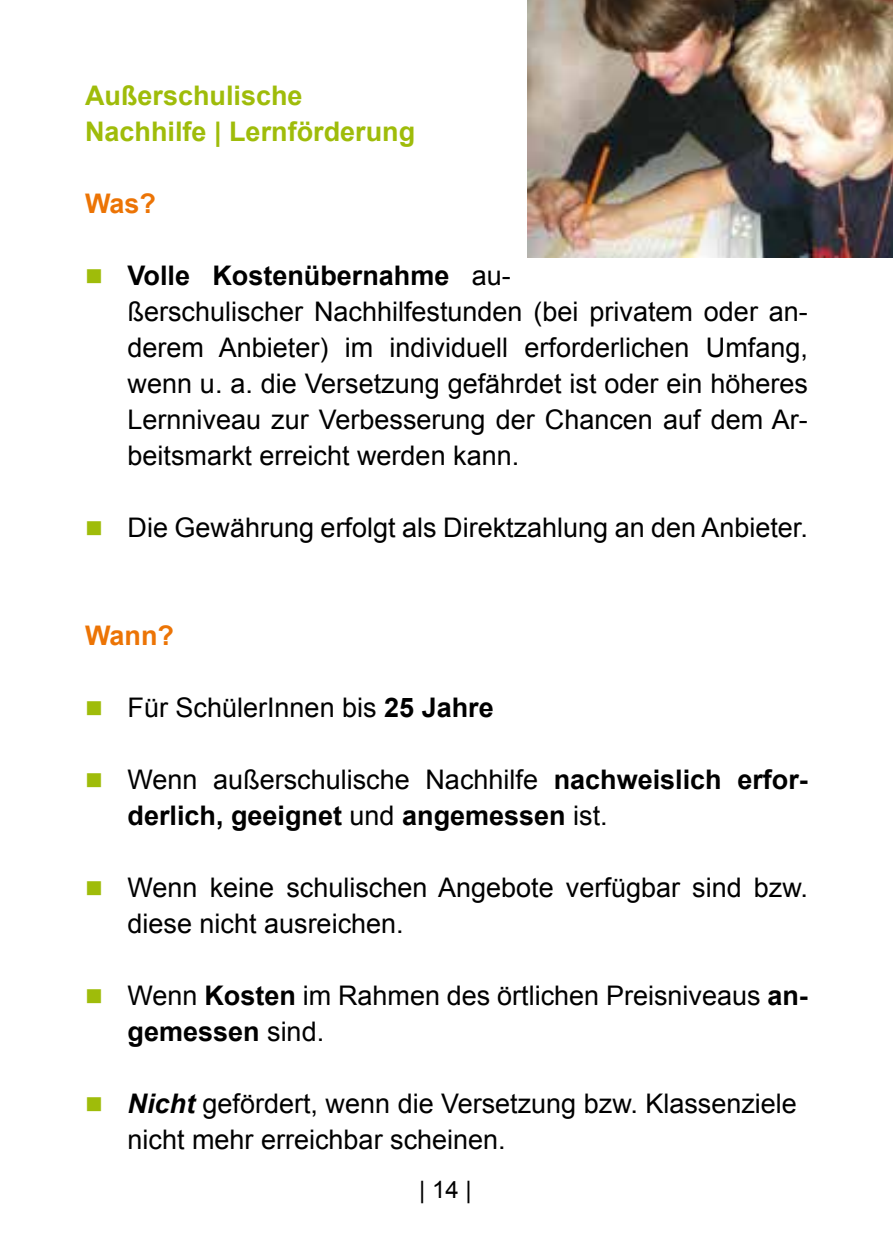
<style>
.page{position:relative;width:893px;height:1259px;background:#fff}
.page>*{position:absolute;margin:0;border:0;box-sizing:border-box;transform-origin:0 0}
.t1{font:27px/36px "Arial";color:#000}
.t2{font:700 27px/36px "Arial";color:#000}
.t3{font:700 27px/36px "Arial";color:#9fbc0a}
.t4{font:700 27px "Arial";color:#ec7405}
.t5{font:24px "Arial";color:#000}
.s1{color:#9fbc0a}
.s2{font-weight:700}
.s3{font-weight:400}
.s4{font-weight:700;font-style:italic}
</style>
<div class="page">
<img style="left:528px;top:0;width:365px;height:258px">
<p class="t3" style="left:85px;top:78px;width:332px">Außerschulische<br>Nachhilfe | Lernförderung</p>
<p class="t4" style="left:85px;top:185px;width:73px">Was?</p>
<p class="t1" style="left:128px;top:258px;width:682px;text-indent:-43px"><span class="s1">■</span> <span class="s2">Volle Kostenübernahme</span> au-<br>ßerschulischer Nachhilfestunden (bei privatem oder an&shy;derem Anbieter) im individuell erforderlichen Umfang, wenn u. a. die Versetzung gefährdet ist oder ein höheres Lernniveau zur Verbesserung der Chancen auf dem Ar&shy;beitsmarkt erreicht werden kann.</p>
<p class="t1" style="left:85px;top:510px;width:724px"><span class="s1">■</span> Die Gewährung erfolgt als Direktzahlung an den Anbieter.</p>
<p class="t4" style="left:85px;top:617px;width:90px">Wann?</p>
<p class="t1" style="left:85px;top:690px;width:410px"><span class="s1">■</span> Für SchülerInnen bis <span class="s2">25 Jahre</span></p>
<p class="t2" style="left:128px;top:762px;width:682px;text-indent:-43px"><span class="s1">■</span> <span class="s3">Wenn außerschulische Nachhilfe</span> nachweislich erfor&shy;derlich, geeignet <span class="s3">und</span> angemessen <span class="s3">ist.</span></p>
<p class="t1" style="left:128px;top:870px;width:682px;text-indent:-43px"><span class="s1">■</span> Wenn keine schulischen Angebote verfügbar sind bzw. diese nicht ausreichen.</p>
<p class="t1" style="left:128px;top:978px;width:682px;text-indent:-43px"><span class="s1">■</span> Wenn <span class="s2">Kosten</span> im Rahmen des örtlichen Preisniveaus <span class="s2">an&shy;gemessen</span> sind.</p>
<p class="t1" style="left:128px;top:1086px;width:671px;text-indent:-43px"><span class="s1">■</span> <span class="s4">Nicht</span> gefördert, wenn die Versetzung bzw. Klassenziele nicht mehr erreichbar scheinen.</p>
<p class="t5" style="left:419px;top:1173px;width:54px">| 14 |</p>
</div>
